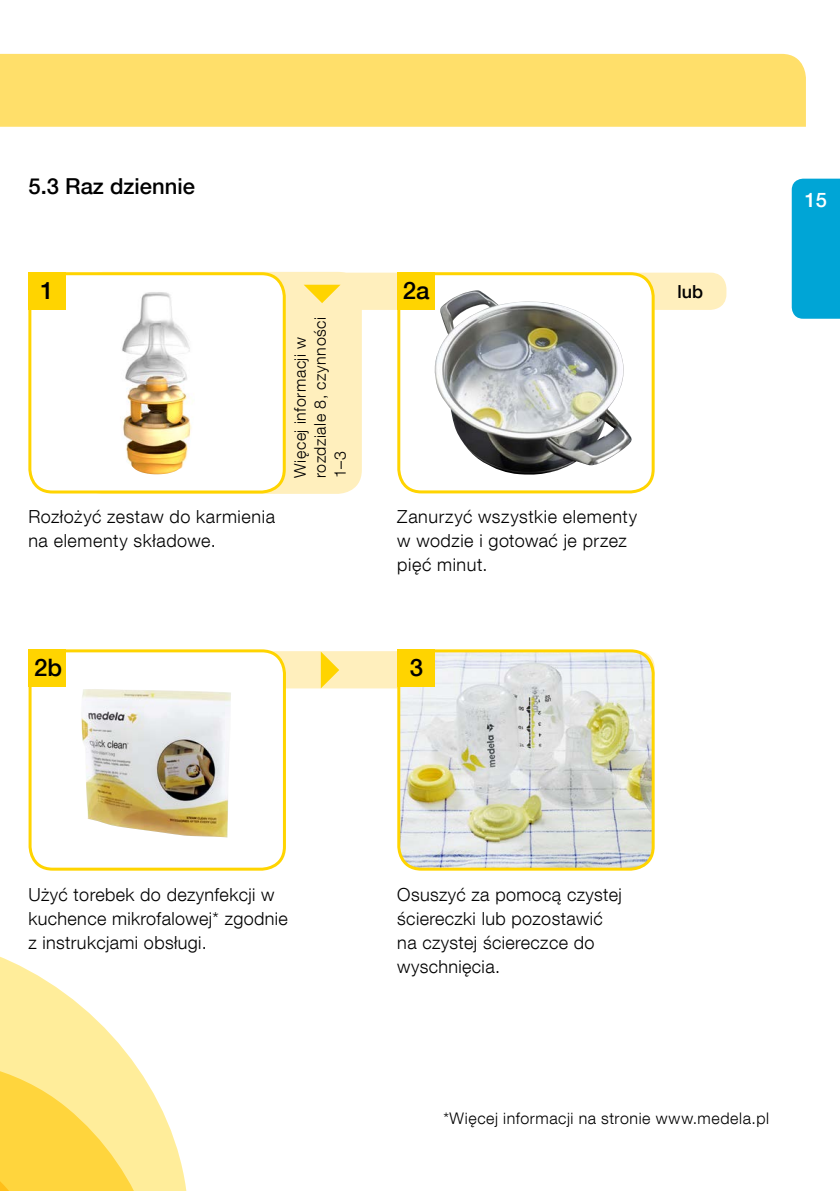
<style>
.page{position:relative;width:840px;height:1191px;background:#fff}
.page>*{position:absolute;margin:0;border:0;box-sizing:border-box;transform-origin:0 0}
.t1{font:500 24px "Helvetica Neue LT Com";color:#000}
.t2{font:500 22px "Helvetica Neue LT Com";color:#000}
.t3{font:500 20px "Helvetica Neue LT Com";color:#fff}
.t4{font:300 18px/24px "Helvetica Neue LT Com";letter-spacing:.02em;color:#000}
.t5{font:500 18px "Helvetica Neue LT Com";color:#000}
.t6{font:300 16px/20px "Helvetica Neue LT Com";letter-spacing:.035em;color:#000}
</style>
<div class="page">
<svg style="left:0;top:956px;width:178px;height:235px;fill:#ffed9a"></svg>
<div style="left:0;top:54px;width:805px;height:73px;background:#ffdf6a"></div>
<div style="left:79px;top:272px;width:282px;height:222px;background:#ffefbd;border-radius:24px"></div>
<div style="left:28px;top:273px;width:698px;height:37px;background:#ffefbd;border-radius:16px"></div>
<div style="left:28px;top:651px;width:626px;height:37px;background:#ffefbd;border-radius:16px"></div>
<svg style="left:320px;top:651px;width:19px;height:37px"></svg>
<svg style="left:304px;top:285px;width:36px;height:18px"></svg>
<div style="left:30px;top:274px;width:254px;height:218px;background:#fff;border-radius:23px"></div>
<div style="left:28px;top:272px;width:257px;height:221px;border:3px solid #ffd400;border-radius:23px"></div>
<img style="left:122px;top:292px;width:70px;height:182px">
<div style="left:30px;top:651px;width:254px;height:218px;background:#fff;border-radius:23px"></div>
<img style="left:81px;top:689px;width:150px;height:148px">
<div style="left:29px;top:649px;width:257px;height:221px;border:3px solid #ffd400;border-radius:23px"></div>
<div style="left:29px;top:649px;width:37px;height:38px;background:#ffd400"></div>
<div style="left:398px;top:274px;width:254px;height:218px;background:#fff;border-radius:23px"></div>
<img style="left:434px;top:290px;width:198px;height:185px">
<div style="left:397px;top:272px;width:257px;height:221px;border:3px solid #ffd400;border-radius:23px"></div>
<div style="left:397px;top:272px;width:38px;height:38px;background:#ffd400"></div>
<div style="left:28px;top:272px;width:38px;height:38px;background:#ffd400"></div>
<img style="left:400px;top:651px;width:252px;height:218px">
<div style="left:397px;top:649px;width:257px;height:221px;border:3px solid #ffd400;border-radius:23px"></div>
<div style="left:397px;top:649px;width:38px;height:38px;background:#ffd400"></div>
<div style="left:791px;top:179px;width:48px;height:140px;background:#00a5d6"></div>
<p class="t2" style="left:28px;top:173px;width:168px">5.3 Raz dziennie</p>
<h1 class="t1" style="left:402px;top:276px;width:28px">2a</h1>
<h1 class="t1" style="left:41px;top:276px;width:15px">1</h1>
<p class="t5" style="left:677px;top:280px;width:27px">lub</p>
<p class="t4" style="left:28px;top:504px;width:248px">Rozłożyć zestaw do karmienia na elementy składowe.</p>
<p class="t6" style="left:290px;top:478px;width:162px;rotate:-90deg">Więcej informacji w rozdziale 8, czynności<br>1–3</p>
<h1 class="t1" style="left:34px;top:653px;width:30px">2b</h1>
<p class="t4" style="left:397px;top:504px;width:241px">Zanurzyć wszystkie elementy w wodzie i gotować je przez pięć minut.</p>
<h1 class="t1" style="left:409px;top:653px;width:15px">3</h1>
<p class="t3" style="left:804px;top:188px;width:24px">15</p>
<p class="t4" style="left:28px;top:881px;width:261px">Użyć torebek do dezynfekcji w kuchence mikrofalowej* zgodnie z instrukcjami obsługi.</p>
<p class="t4" style="left:397px;top:881px;width:226px">Osuszyć za pomocą czystej ściereczki lub pozostawić na czystej ściereczce do wyschnięcia.</p>
<p class="t6" style="left:443px;top:1108px;width:327px">*Więcej informacji na stronie www.medela.pl</p>
</div>
